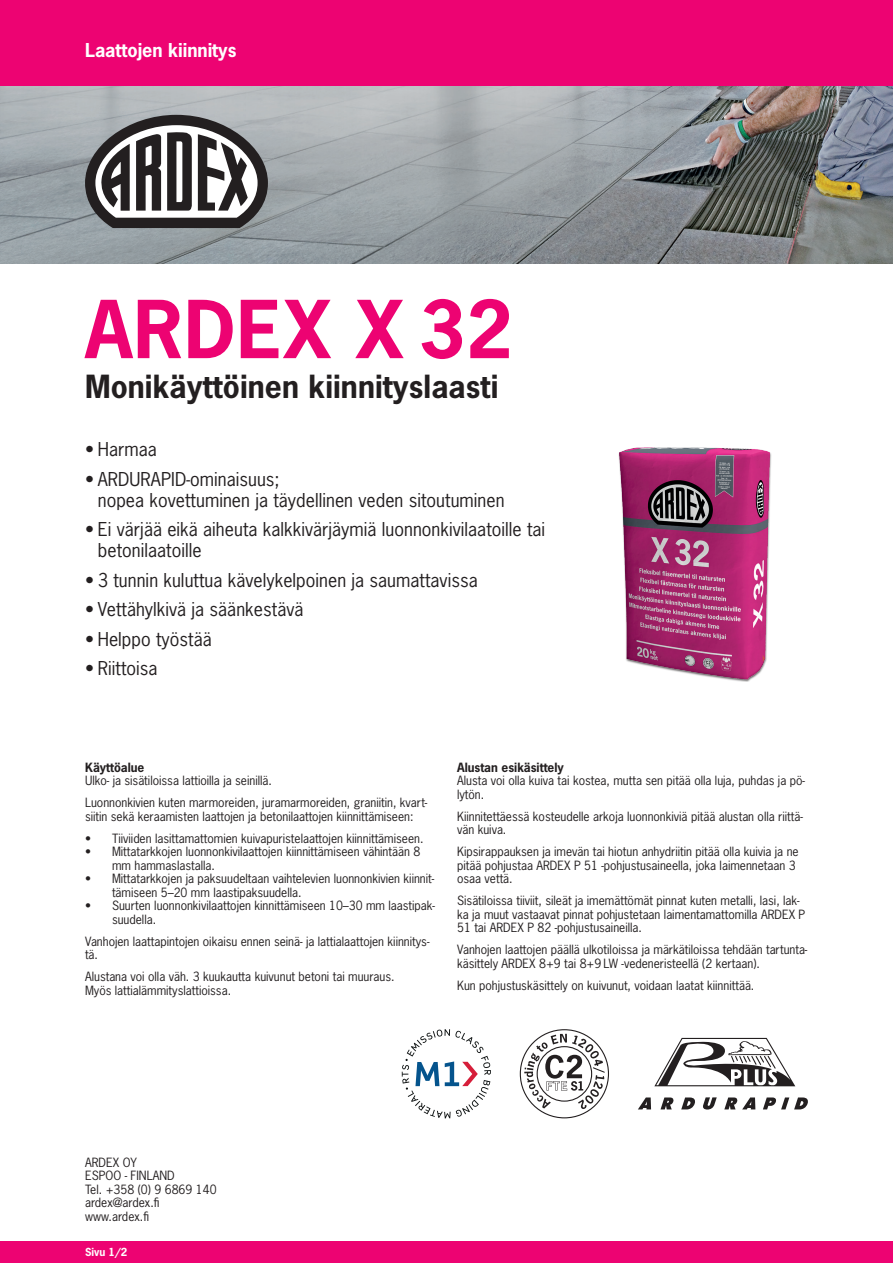
<style>
.page{position:relative;width:893px;height:1263px;background:#fff}
.page>*{position:absolute;margin:0;border:0;box-sizing:border-box;transform-origin:0 0}
.t1{font:700 75px "News Gothic Std";letter-spacing:.015em;color:#ed0372}
.t2{font:700 30px "News Gothic Std";letter-spacing:.005em;color:#231f20}
.t3{font:18px/21px "News Gothic Std";letter-spacing:.005em;color:#231f20}
.t4{font:700 18px "News Gothic Std";color:#fff}
.t5{font:12px/13.5px "News Gothic Std";color:#231f20}
.t6{font:700 12px "News Gothic Std";color:#231f20}
.t7{font:700 10.5px "News Gothic Std";color:#fff}
</style>
<div class="page">
<img style="left:0;top:85px;width:893px;height:179px">
<div style="left:0;top:0;width:893px;height:85px;background:#ed0372"></div>
<div style="left:0;top:1242px;width:893px;height:21px;background:#ed0372"></div>
<svg style="left:724px;top:1097px;width:31px;height:12px"></svg>
<svg style="left:763px;top:1097px;width:45px;height:12px"></svg>
<svg style="left:660px;top:1097px;width:14px;height:12px"></svg>
<svg style="left:703px;top:1097px;width:14px;height:12px"></svg>
<svg style="left:638px;top:1097px;width:13px;height:12px"></svg>
<svg style="left:681px;top:1097px;width:14px;height:12px"></svg>
<svg style="left:654px;top:1038px;width:141px;height:48px"></svg>
<svg style="left:520px;top:1029px;width:89px;height:89px"></svg>
<svg style="left:402px;top:1029px;width:89px;height:89px"></svg>
<img style="left:618px;top:447px;width:154px;height:235px">
<svg style="left:85px;top:115px;width:183px;height:113px"></svg>
<h3 class="t4" style="left:85px;top:38px;width:153px">Laattojen kiinnitys</h3>
<h1 class="t1" style="left:85px;top:280px;width:429px">ARDEX X 32</h1>
<h2 class="t2" style="left:85px;top:366px;width:415px">Monikäyttöinen kiinnityslaasti</h2>
<h3 class="t3" style="left:85px;top:439px;width:73px">• Harmaa</h3>
<h3 class="t3" style="left:98px;top:468px;width:408px;text-indent:-13px">• ARDURAPID-ominaisuus;<br>nopea kovettuminen ja täydellinen veden sitoutuminen</h3>
<h3 class="t3" style="left:98px;top:519px;width:449px;text-indent:-13px">• Ei värjää eikä aiheuta kalkkivärjäymiä luonnonkivilaatoille tai betonilaatoille</h3>
<h3 class="t3" style="left:85px;top:569px;width:394px">• 3 tunnin kuluttua kävelykelpoinen ja saumattavissa</h3>
<h3 class="t3" style="left:85px;top:599px;width:220px">• Vettähylkivä ja säänkestävä</h3>
<h3 class="t3" style="left:85px;top:628px;width:128px">• Helppo työstää</h3>
<h3 class="t3" style="left:85px;top:658px;width:74px">• Riittoisa</h3>
<p class="t6" style="left:85px;top:759px;width:61px">Käyttöalue</p>
<p class="t5" style="left:85px;top:769px;width:344px;line-height:22px">Ulko- ja sisätiloissa lattioilla ja seinillä.<br>Luonnonkivien kuten marmoreiden, juramarmoreiden, graniitin, kvart-</p>
<p class="t5" style="left:85px;top:809px;width:330px">siitin sekä keraamisten laattojen ja betonilaattojen kiinnittämiseen:</p>
<p class="t5" style="left:85px;top:831px;width:340px">• Tiiviiden lasittamattomien kuivapuristelaattojen kiinnittämiseen.</p>
<p class="t5" style="left:112px;top:845px;width:310px;text-indent:-27px">• Mittatarkkojen luonnonkivilaattojen kiinnittämiseen vähintään 8 mm hammaslastalla.</p>
<p class="t5" style="left:112px;top:872px;width:324px;text-indent:-27px">• Mittatarkkojen ja paksuudeltaan vaihtelevien luonnonkivien kiinnit&shy;tämiseen 5–20 mm laastipaksuudella.</p>
<p class="t5" style="left:112px;top:899px;width:324px;text-indent:-27px">• Suurten luonnonkivilaattojen kinnittämiseen 10–30 mm laastipak&shy;suudella.</p>
<p class="t5" style="left:85px;top:934px;width:346px">Vanhojen laattapintojen oikaisu ennen seinä- ja lattialaattojen kiinnitys&shy;tä.</p>
<p class="t5" style="left:85px;top:970px;width:311px">Alustana voi olla väh. 3 kuukautta kuivunut betoni tai muuraus.<br>Myös lattialämmityslattioissa.</p>
<p class="t6" style="left:457px;top:759px;width:108px">Alustan esikäsittely</p>
<p class="t5" style="left:457px;top:774px;width:349px">Alusta voi olla kuiva tai kostea, mutta sen pitää olla luja, puhdas ja pö&shy;lytön.</p>
<p class="t5" style="left:457px;top:809px;width:347px">Kiinnitettäessä kosteudelle arkoja luonnonkiviä pitää alustan olla riittä&shy;vän kuiva.</p>
<p class="t5" style="left:457px;top:845px;width:343px">Kipsirappauksen ja imevän tai hiotun anhydriitin pitää olla kuivia ja ne pitää pohjustaa ARDEX P 51 -pohjustusaineella, joka laimennetaan 3 osaa vettä.</p>
<p class="t5" style="left:457px;top:894px;width:350px">Sisätiloissa tiiviit, sileät ja imemättömät pinnat kuten metalli, lasi, lak&shy;ka ja muut vastaavat pinnat pohjustetaan laimentamattomilla ARDEX P<br>51 tai ARDEX P 82 -pohjustusaineilla.</p>
<p class="t5" style="left:457px;top:943px;width:352px">Vanhojen laattojen päällä ulkotiloissa ja märkätiloissa tehdään tartunta&shy;käsittely ARDEX 8+9 tai 8+9 LW -vedeneristeellä (2 kertaan).</p>
<p class="t5" style="left:457px;top:978px;width:299px">Kun pohjustuskäsittely on kuivunut, voidaan laatat kiinnittää.</p>
<p class="t5" style="left:85px;top:1155px;width:133px">ARDEX OY<br>ESPOO - FINLAND<br>Tel. +358 (0) 9 6869 140 ardex@ardex.fi www.ardex.fi</p>
<p class="t7" style="left:85px;top:1245px;width:44px">Sivu 1/2</p>
</div>
